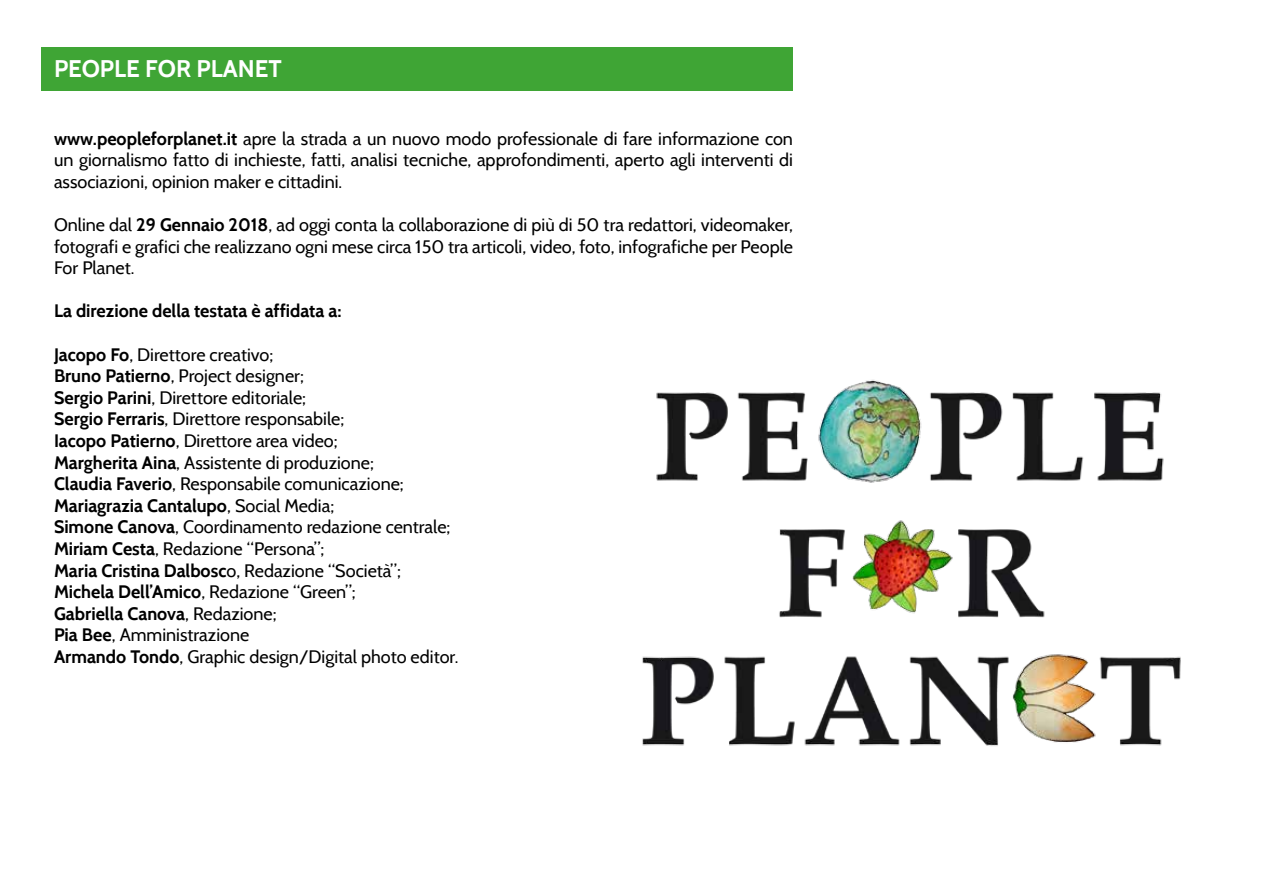
<style>
.page{position:relative;width:1263px;height:893px;background:#fff}
.page>*{position:absolute;margin:0;border:0;box-sizing:border-box;transform-origin:0 0}
.t1{font:700 24px "Cabin";color:#fff}
.t2{font:18px/21.6px "Cabin";color:#000;text-align:justify}
.t3{font:700 18px "Cabin";color:#000}
.s1{font-weight:700}
</style>
<div class="page">
<div style="left:41px;top:48px;width:751px;height:43px;background:#3fa535"></div>
<img style="left:642px;top:379px;width:539px;height:367px">
<h1 class="t1" style="left:54px;top:54px;width:229px">PEOPLE FOR PLANET</h1>
<p class="t2" style="left:54px;top:127px;width:740px"><span class="s1">www.peopleforplanet.it</span> apre la strada a un nuovo modo professionale di fare informazione con un giornalismo fatto di inchieste, fatti, analisi tecniche, approfondimenti, aperto agli interventi di associazioni, opinion maker e cittadini.</p>
<p class="t2" style="left:54px;top:214px;width:741px">Online dal <span class="s1">29 Gennaio 2018</span>, ad oggi conta la collaborazione di più di 50 tra redattori, videomaker, fotografi e grafici che realizzano ogni mese circa 150 tra articoli, video, foto, infografiche per People For Planet.</p>
<p class="t3" style="left:54px;top:300px;width:289px">La direzione della testata è affidata a:</p>
<p class="t2" style="left:54px;top:343px;width:406px;text-align:left"><span class="s1">Jacopo Fo</span>, Direttore creativo;<br><span class="s1">Bruno Patierno</span>, Project designer;<br><span class="s1">Sergio Parini</span>, Direttore editoriale;<br><span class="s1">Sergio Ferraris</span>, Direttore responsabile;<br><span class="s1">Iacopo Patierno</span>, Direttore area video;<br><span class="s1">Margherita Aina</span>, Assistente di produzione;<br><span class="s1">Claudia Faverio</span>, Responsabile comunicazione; <span class="s1">Mariagrazia Cantalupo</span>, Social Media;<br><span class="s1">Simone Canova</span>, Coordinamento redazione centrale; <span class="s1">Miriam Cesta</span>, Redazione “Persona”;<br><span class="s1">Maria Cristina Dalbosc</span>o, Redazione “Società”; <span class="s1">Michela Dell’Amico</span>, Redazione “Green”;<br><span class="s1">Gabriella Canova</span>, Redazione;<br><span class="s1">Pia Bee</span>, Amministrazione<br><span class="s1">Armando Tondo</span>, Graphic design/Digital photo editor.</p>
</div>
